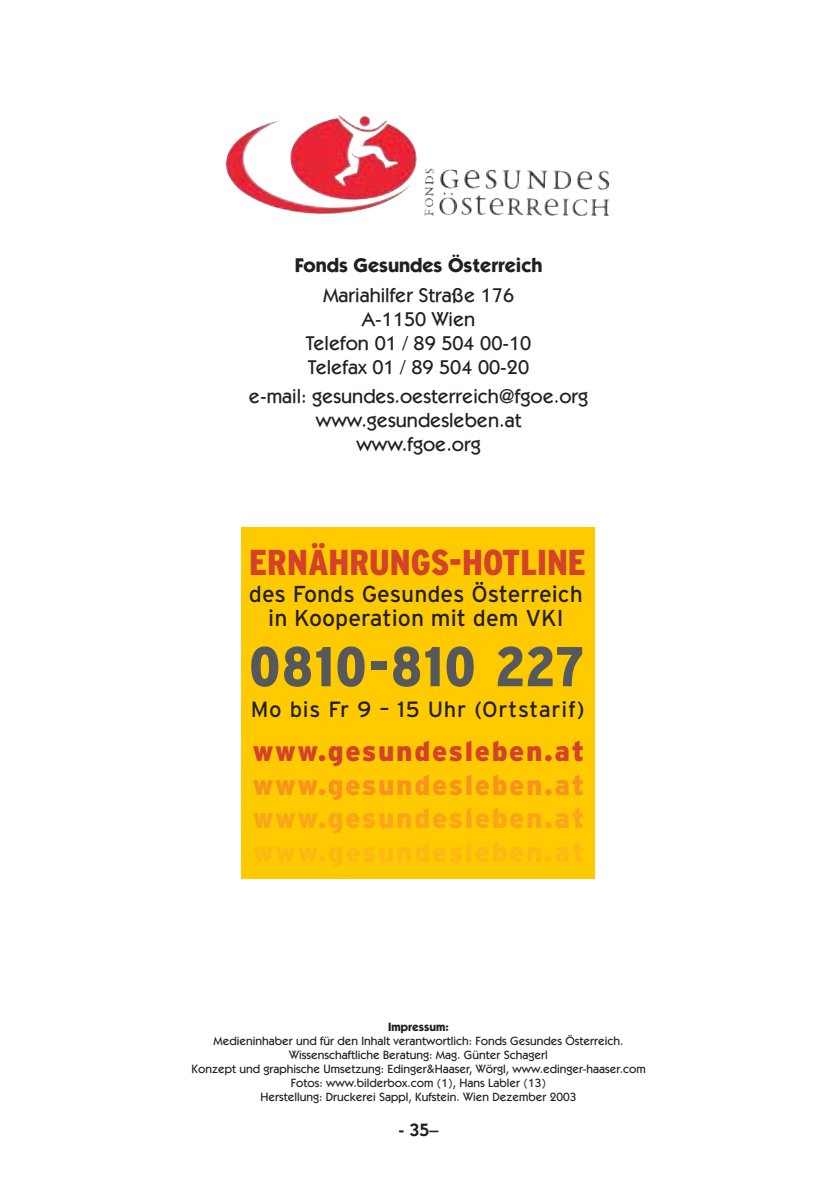
<style>
.page{position:relative;width:838px;height:1190px;background:#fff}
.page>*{position:absolute;margin:0;border:0;box-sizing:border-box;transform-origin:0 0}
.t1{font:900 condensed 56px "Interstate";letter-spacing:.035em;color:#57585b}
.t2{font:900 condensed 36px "Interstate";color:#d34229}
.t3{font:900 28px "Interstate";letter-spacing:.055em;color:#d34229}
.t4{font:900 28px "Interstate";letter-spacing:.055em;color:#f7941e}
.t5{font:900 28px "Interstate";letter-spacing:.055em;color:#faa619}
.t6{font:23px/24px "Interstate";color:#231f1f;text-align:center}
.t7{font:22px "Interstate";letter-spacing:.035em;color:#231f1f}
.t8{font:500 20px/24px "Itc Kabel";color:#231f1f;text-align:center}
.t9{font:700 20px "Itc Kabel";color:#231f1f}
.t10{font:600 18px "Itc Kabel";color:#231f1f}
.t11{font:500 12px/14px "Itc Kabel";color:#231f1f;text-align:center}
.t12{font:700 12px "Itc Kabel";color:#231f1f}
</style>
<div class="page">
<img style="left:226px;top:115px;width:384px;height:99px">
<div style="left:241px;top:527px;width:354px;height:352px;background:#ffcb00"></div>
<h3 class="t9" style="left:295px;top:258px;width:249px">Fonds Gesundes Österreich</h3>
<h3 class="t8" style="left:306px;top:285px;width:227px">Mariahilfer Straße 176<br>A-1150 Wien<br>Telefon 01 / 89 504 00-10<br>Telefax 01 / 89 504 00-20</h3>
<h3 class="t8" style="left:249px;top:386px;width:341px">e-mail: gesundes.oesterreich@fgoe.org www.gesundesleben.at<br>www.fgoe.org</h3>
<h2 class="t2" style="left:249px;top:548px;width:338px">ERNÄHRUNGS-HOTLINE</h2>
<h3 class="t6" style="left:249px;top:584px;width:336px">des Fonds Gesundes Österreich in Kooperation mit dem VKI</h3>
<h1 class="t1" style="left:250px;top:645px;width:337px">0810-810 227</h1>
<h3 class="t7" style="left:251px;top:701px;width:335px">Mo bis Fr 9 – 15 Uhr (Ortstarif)</h3>
<h3 class="t3" style="left:253px;top:741px;width:333px">www.gesundesleben.at</h3>
<h3 class="t4" style="left:253px;top:774px;width:333px">www.gesundesleben.at</h3>
<h3 class="t5" style="left:253px;top:808px;width:333px">www.gesundesleben.at</h3>
<p class="t12" style="left:388px;top:1022px;width:62px">Impressum:</p>
<p class="t11" style="left:191px;top:1035px;width:456px">Medieninhaber und für den Inhalt verantwortlich: Fonds Gesundes Österreich.<br>Wissenschaftliche Beratung: Mag. Günter Schagerl<br>Konzept und graphische Umsetzung: Edinger&amp;Haaser, Wörgl, www.edinger-haaser.com Fotos: www.bilderbox.com (1), Hans Labler (13)<br>Herstellung: Druckerei Sappl, Kufstein. Wien Dezember 2003</p>
<h3 class="t10" style="left:399px;top:1123px;width:42px">- 35–</h3>
</div>
